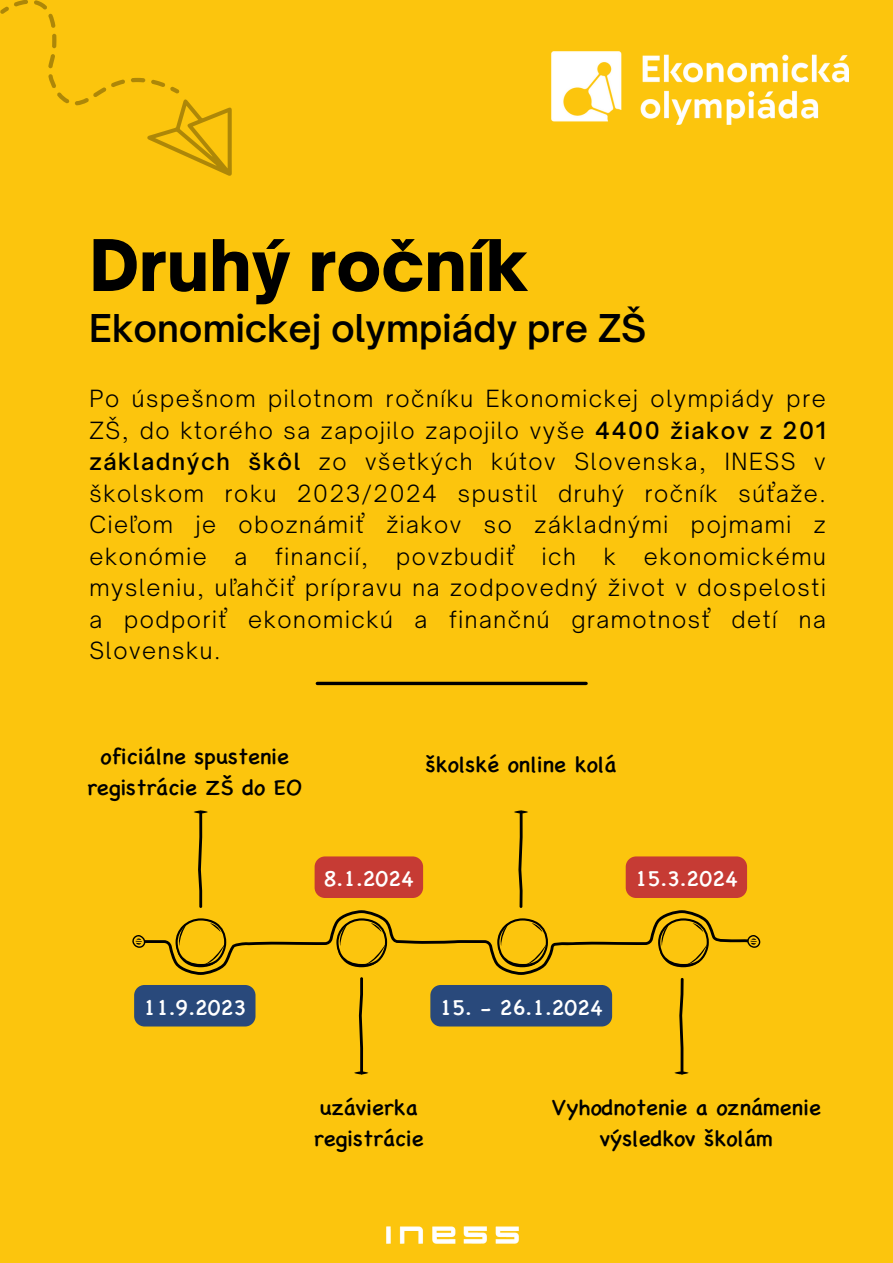
<style>
.page{position:relative;width:893px;height:1263px;background:#fcc50d}
.page>*{position:absolute;margin:0;border:0;box-sizing:border-box;transform-origin:0 0}
.t1{font:900 68.03px "Open Sauce One";color:#000}
.t2{font:600 36.67px "Open Sauce One";color:#000}
.t3{font:300 22.73px/31.5px "Open Sauce One";letter-spacing:.07em;color:#000;text-align:justify}
.t4{font:22.58px/31px "Chalkboard SE";color:#000;text-align:center}
.t5{font:22.58px "Chalkboard SE";color:#fff}
.s1{font-weight:500}
</style>
<div class="page">
<img style="left:386px;top:1226px;width:133px;height:18px">
<hr style="left:317px;top:682px;width:269px;height:3px;background:#000">
<svg style="left:0;top:0;width:231px;height:176px"></svg>
<svg style="left:132px;top:810px;width:628px;height:265px"></svg>
<img style="left:552px;top:51px;width:296px;height:73px">
<p class="t1" style="left:89px;top:223px;width:440px">Druhý ročník</p>
<h1 class="t2" style="left:89px;top:305px;width:558px">Ekonomickej olympiády pre ZŠ</h1>
<h2 class="t3" style="left:89px;top:383px;width:738px">Po úspešnom pilotnom ročníku Ekonomickej olympiády pre ZŠ, do ktorého sa zapojilo zapojilo vyše <span class="s1">4400 žiakov z 201 základných škôl</span> zo všetkých kútov Slovenska, INESS v školskom roku 2023/2024 spustil druhý ročník súťaže.<br>Cieľom je oboznámiť žiakov so základnými pojmami z ekonómie a financií, povzbudiť ich k ekonomickému mysleniu, uľahčiť prípravu na zodpovedný život v dospelosti a podporiť ekonomickú a finančnú gramotnosť detí na Slovensku.</h2>
<p class="t4" style="left:87px;top:739px;width:217px">oficiálne spustenie registrácie ZŠ do EO</p>
<p class="t4" style="left:426px;top:747px;width:192px">školské online kolá</p>
<p class="t5" style="left:324px;top:861px;width:92px">8.1.2024</p>
<p class="t5" style="left:635px;top:861px;width:105px">15.3.2024</p>
<p class="t5" style="left:143px;top:989px;width:105px">11.9.2023</p>
<p class="t5" style="left:439px;top:989px;width:165px">15. - 26.1.2024</p>
<p class="t4" style="left:314px;top:1090px;width:111px;text-align:left">uzávierka registrácie</p>
<p class="t4" style="left:552px;top:1090px;width:270px">Vyhodnotenie a oznámenie výsledkov školám</p>
</div>
